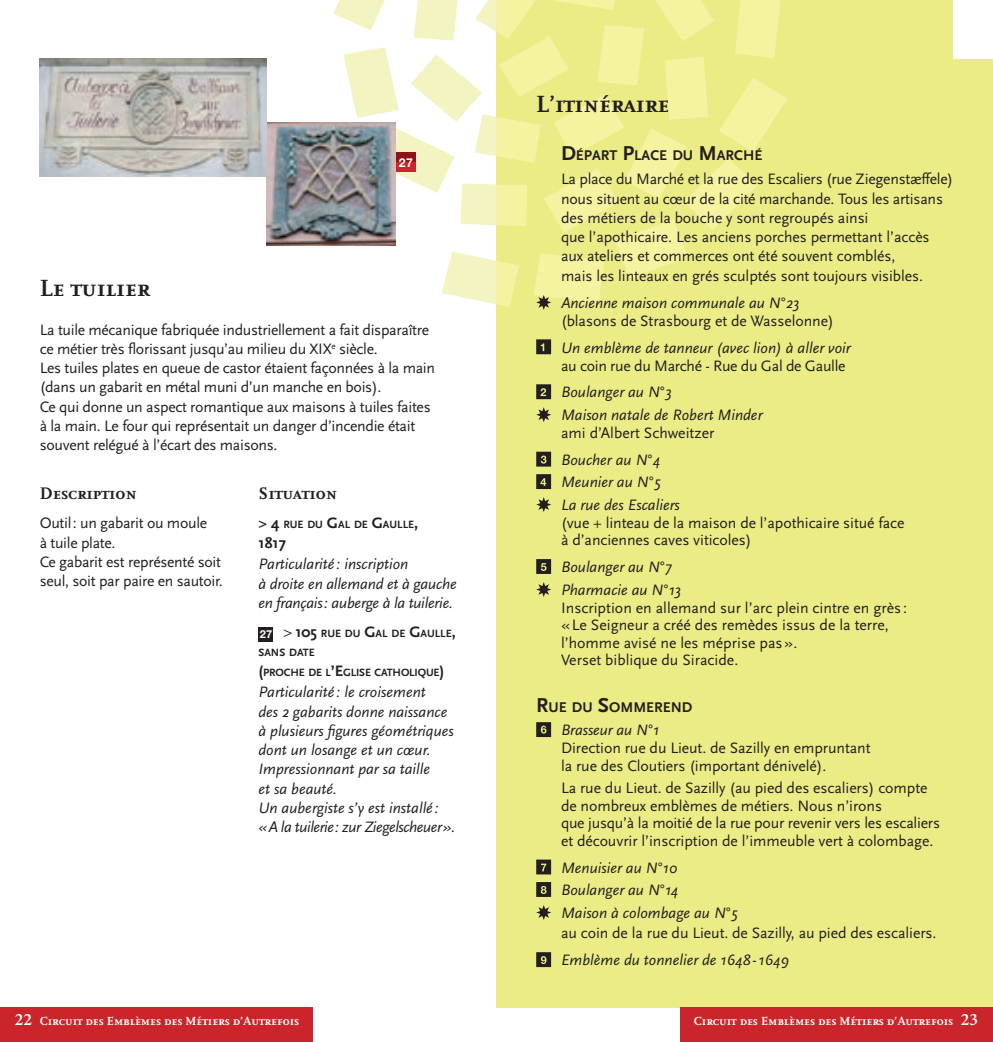
<style>
.page{position:relative;width:993px;height:1042px;background:#fff}
.page>*{position:absolute;margin:0;border:0;box-sizing:border-box;transform-origin:0 0}
.t1{font:700 24.5px "Scala Caps";letter-spacing:-.005em;color:#231f20}
.t2{font:700 17.5px "Scala Caps";color:#231f20}
.t3{font:15.75px/19.2px "Scala Sans";letter-spacing:-.005em;color:#231f20}
.t4{font:italic 15.75px/19.2px "Scala Sans";color:#231f20}
.t5{font:700 15.75px "Scala Sans";color:#231f20}
.t6{font:700 14.7px "Scala Sans";color:#231f20}
.t7{font:700 12.25px "Scala Caps";color:#fff}
.t8{font:700 12.25px "Helvetica Neue";color:#fff}
.t9{font:700 11.03px/19.2px "Scala Sans";color:#231f20}
.s1{font-size:15.75px}
.s2{font-family:"Helvetica Neue";color:#fff}
.s3{font-weight:400;font-size:15.75px}
.s4{font-size:21px}
.s5{font-family:"Minion Pro";font-weight:600;font-size:17.5px}
</style>
<div class="page">
<div style="left:496px;top:0;width:496px;height:1007px;background:#ebec86"></div>
<div style="left:952px;top:0;width:40px;height:58px;background:#fff"></div>
<div style="left:680px;top:1007px;width:312px;height:35px;background:#c9252b"></div>
<div style="left:0;top:1007px;width:313px;height:35px;background:#c9252b"></div>
<div style="left:258px;top:626px;width:15px;height:15px;background:#231f20"></div>
<svg style="left:333px;top:0;width:454px;height:310px"></svg>
<svg style="left:536px;top:339px;width:15px;height:15px"></svg>
<svg style="left:536px;top:384px;width:15px;height:15px"></svg>
<svg style="left:536px;top:407px;width:15px;height:15px"></svg>
<svg style="left:536px;top:452px;width:15px;height:14px"></svg>
<svg style="left:536px;top:474px;width:15px;height:15px"></svg>
<svg style="left:536px;top:497px;width:15px;height:15px"></svg>
<svg style="left:536px;top:559px;width:15px;height:15px"></svg>
<svg style="left:536px;top:582px;width:15px;height:15px"></svg>
<svg style="left:536px;top:722px;width:15px;height:15px"></svg>
<svg style="left:536px;top:859px;width:15px;height:15px"></svg>
<svg style="left:536px;top:882px;width:15px;height:15px"></svg>
<svg style="left:536px;top:905px;width:15px;height:15px"></svg>
<svg style="left:536px;top:952px;width:15px;height:15px"></svg>
<img style="left:267px;top:122px;width:129px;height:124px">
<img style="left:40px;top:58px;width:227px;height:119px">
<div style="left:396px;top:152px;width:19px;height:20px;background:#8e1316"></div>
<div style="left:396px;top:162px;width:19px;height:10px;background:#c9252b"></div>
<p class="t8" style="left:399px;top:155px;width:15px">27</p>
<h1 class="t1" style="left:40px;top:274px;width:112px">Le tuilier</h1>
<p class="t3" style="left:40px;top:320px;width:397px">La tuile mécanique fabriquée industriellement a fait disparaître ce métier très florissant jusqu’au milieu du XIX<sup>e</sup> siècle.<br>Les tuiles plates en queue de castor étaient façonnées à la main (dans un gabarit en métal muni d’un manche en bois).<br>Ce qui donne un aspect romantique aux maisons à tuiles faites à la main. Le four qui représentait un danger d’incendie était souvent relégué à l’écart des maisons.</p>
<p class="t2" style="left:40px;top:484px;width:99px">Description</p>
<p class="t3" style="left:40px;top:514px;width:184px">Outil: un gabarit ou moule<br>à tuile plate.<br>Ce gabarit est représenté soit seul, soit par paire en sautoir.</p>
<p class="t2" style="left:258px;top:484px;width:80px">Situation</p>
<p class="t9" style="left:258px;top:515px;width:161px"><span class="s1">&gt; 4</span> RUE DU <span class="s1">G</span>AL DE <span class="s1">G</span>AULLE<span class="s1">,</span></p>
<p class="t5" style="left:258px;top:534px;width:29px">1817</p>
<p class="t4" style="left:258px;top:555px;width:200px">Particularité : inscription<br>à droite en allemand et à gauche en français: auberge à la tuilerie.</p>
<p class="t9" style="left:258px;top:624px;width:198px"><span class="s2">27</span> <span class="s3">&gt;</span> <span class="s1">105</span> RUE DU <span class="s1">G</span>AL DE <span class="s1">G</span>AULLE<span class="s1">,<br></span>SANS DATE<br><span class="s1">(</span>PROCHE DE L<span class="s1">’E</span>GLISE CATHOLIQUE<span class="s1">)</span></p>
<p class="t4" style="left:258px;top:683px;width:198px">Particularité : le croisement<br>des 2 gabarits donne naissance à plusieurs figures géométriques dont un losange et un cœur.<br>Impressionnant par sa taille<br>et sa beauté.<br>Un aubergiste s’y est installé :<br>« A la tuilerie: zur Ziegelscheuer».</p>
<h1 class="t1" style="left:536px;top:90px;width:134px">L’itinéraire</h1>
<p class="t6" style="left:561px;top:148px;width:203px"><span class="s4">D</span>ÉPART <span class="s4">P</span>LACE DU <span class="s4">M</span>ARCHÉ</p>
<p class="t3" style="left:561px;top:170px;width:393px">La place du Marché et la rue des Escaliers (rue Ziegenstæffele) nous situent au cœur de la cité marchande. Tous les artisans des métiers de la bouche y sont regroupés ainsi<br>que l’apothicaire. Les anciens porches permettant l’accès aux ateliers et commerces ont été souvent comblés,<br>mais les linteaux en grés sculptés sont toujours visibles.</p>
<p class="t4" style="left:561px;top:293px;width:240px">Ancienne maison communale au N°23</p>
<p class="t3" style="left:561px;top:311px;width:274px">(blasons de Strasbourg et de Wasselonne)</p>
<p class="t4" style="left:561px;top:338px;width:291px">Un emblème de tanneur (avec lion) à aller voir</p>
<p class="t3" style="left:561px;top:356px;width:286px">au coin rue du Marché - Rue du Gal de Gaulle</p>
<p class="t4" style="left:561px;top:381px;width:203px;line-height:22.4px">Boulanger au N°3<br>Maison natale de Robert Minder</p>
<p class="t3" style="left:561px;top:423px;width:155px">ami d’Albert Schweitzer</p>
<p class="t4" style="left:561px;top:449px;width:120px;line-height:22.4px">Boucher au N°4<br>Meunier au N°5<br>La rue des Escaliers</p>
<p class="t3" style="left:561px;top:514px;width:345px;line-height:17.5px">(vue + linteau de la maison de l’apothicaire situé face à d’anciennes caves viticoles)</p>
<p class="t4" style="left:561px;top:556px;width:122px;line-height:22.4px">Boulanger au N°7<br>Pharmacie au N°13</p>
<p class="t3" style="left:561px;top:599px;width:347px;line-height:17.5px">Inscription en allemand sur l’arc plein cintre en grès : « Le Seigneur a créé des remèdes issus de la terre, l’homme avisé ne les méprise pas ».<br>Verset biblique du Siracide.</p>
<p class="t6" style="left:536px;top:699px;width:158px"><span class="s4">R</span>UE DU <span class="s4">S</span>OMMEREND</p>
<p class="t4" style="left:561px;top:721px;width:99px">Brasseur au N°1</p>
<p class="t3" style="left:561px;top:740px;width:311px;line-height:17.5px">Direction rue du Lieut. de Sazilly en empruntant la rue des Cloutiers (important dénivelé).</p>
<p class="t3" style="left:561px;top:780px;width:380px;line-height:17.5px">La rue du Lieut. de Sazilly (au pied des escaliers) compte de nombreux emblèmes de métiers. Nous n’irons<br>que jusqu’à la moitié de la rue pour revenir vers les escaliers et découvrir l’inscription de l’immeuble vert à colombage.</p>
<p class="t4" style="left:561px;top:856px;width:178px;line-height:22.4px">Menuisier au N°10<br>Boulanger au N°14<br>Maison à colombage au N°5</p>
<p class="t3" style="left:561px;top:924px;width:377px">au coin de la rue du Lieut. de Sazilly, au pied des escaliers.</p>
<p class="t4" style="left:561px;top:951px;width:229px">Emblème du tonnelier de 1648 - 1649</p>
<p class="t7" style="left:15px;top:1013px;width:286px"><span class="s5">22</span> Circuit des Emblèmes des Métiers d’Autrefois</p>
<p class="t7" style="left:693px;top:1013px;width:286px">Circuit des Emblèmes des Métiers d’Autrefois <span class="s5">23</span></p>
</div>
